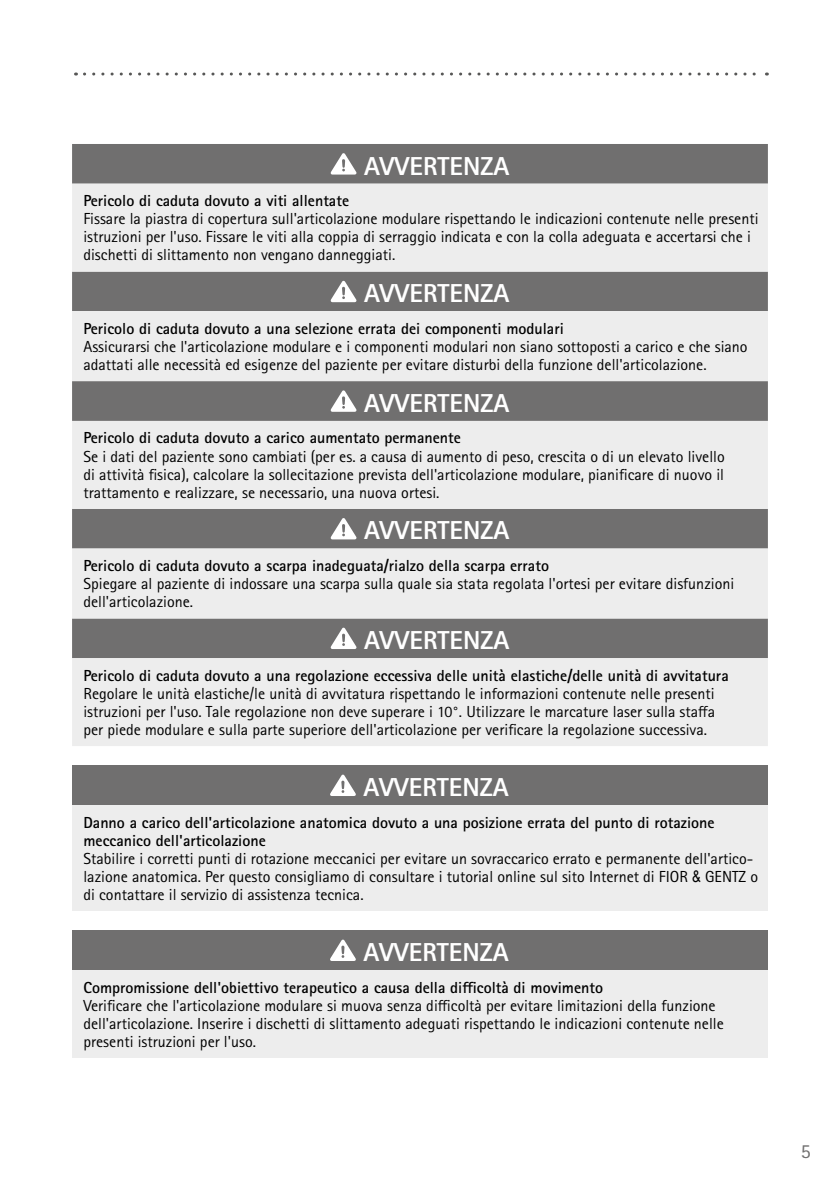
<style>
.page{position:relative;width:840px;height:1191px;background:#fff}
.page>*{position:absolute;margin:0;border:0;box-sizing:border-box;transform-origin:0 0}
.t1{font:800 26px "Rotis Sans Serif Pro";color:#fff}
.t2{font:20px "Rotis Sans Serif Pro";color:#706f6f}
.t3{font:16px/18px "Rotis Sans Serif Pro";color:#000}
.t4{font:700 16px/18px "Rotis Sans Serif Pro";color:#000}
.s1{font-family:"Arial Narrow"}
</style>
<div class="page">
<svg style="left:84px;top:73px;width:683px;height:3px"></svg>
<div style="left:72px;top:144px;width:695px;height:40px;background:#706f6f"></div>
<svg style="left:72px;top:184px;width:695px;height:562px;background:#c5c5c5"></svg>
<div style="left:72px;top:311px;width:695px;height:70px;background:#ededed"></div>
<svg style="left:326px;top:150px;width:34px;height:26px"></svg>
<svg style="left:326px;top:278px;width:34px;height:26px"></svg>
<svg style="left:326px;top:387px;width:34px;height:26px"></svg>
<svg style="left:326px;top:515px;width:34px;height:26px"></svg>
<svg style="left:326px;top:625px;width:34px;height:25px"></svg>
<div style="left:72px;top:765px;width:695px;height:40px;background:#706f6f"></div>
<div style="left:72px;top:805px;width:695px;height:106px;background:#ededed"></div>
<svg style="left:330px;top:774px;width:26px;height:22px"></svg>
<div style="left:72px;top:930px;width:695px;height:40px;background:#706f6f"></div>
<div style="left:72px;top:970px;width:695px;height:88px;background:#ededed"></div>
<svg style="left:330px;top:939px;width:26px;height:22px"></svg>
<h1 class="t1" style="left:364px;top:149px;width:146px">AVVERTENZA</h1>
<p class="t4" style="left:83px;top:192px;width:267px">Pericolo di caduta dovuto a viti allentate</p>
<p class="t3" style="left:83px;top:210px;width:676px">Fissare la piastra di copertura sull'articolazione modulare rispettando le indicazioni contenute nelle presenti istruzioni per l'uso. Fissare le viti alla coppia di serraggio indicata e con la colla adeguata e accertarsi che i dischetti di slittamento non vengano danneggiati.</p>
<h1 class="t1" style="left:364px;top:277px;width:146px">AVVERTENZA</h1>
<p class="t4" style="left:83px;top:319px;width:481px">Pericolo di caduta dovuto a una selezione errata dei componenti modulari</p>
<p class="t3" style="left:83px;top:337px;width:665px">Assicurarsi che l'articolazione modulare e i componenti modulari non siano sottoposti a carico e che siano adattati alle necessità ed esigenze del paziente per evitare disturbi della funzione dell'articolazione.</p>
<h1 class="t1" style="left:364px;top:386px;width:146px">AVVERTENZA</h1>
<p class="t4" style="left:83px;top:429px;width:379px">Pericolo di caduta dovuto a carico aumentato permanente</p>
<p class="t3" style="left:83px;top:447px;width:642px;text-align:justify">Se i dati del paziente sono cambiati (per es. a causa di aumento di peso, crescita o di un elevato livello di attività fisica), calcolare la sollecitazione prevista dell'articolazione modulare, pianificare di nuovo il trattamento e realizzare, se necessario, una nuova ortesi.</p>
<h1 class="t1" style="left:364px;top:514px;width:146px">AVVERTENZA</h1>
<p class="t4" style="left:83px;top:556px;width:467px">Pericolo di caduta dovuto a scarpa inadeguata/rialzo della scarpa errato</p>
<p class="t3" style="left:83px;top:575px;width:652px">Spiegare al paziente di indossare una scarpa sulla quale sia stata regolata l'ortesi per evitare disfunzioni dell'articolazione.</p>
<h1 class="t1" style="left:364px;top:623px;width:146px">AVVERTENZA</h1>
<p class="t4" style="left:83px;top:666px;width:646px">Pericolo di caduta dovuto a una regolazione eccessiva delle unità elastiche/delle unità di avvitatura</p>
<p class="t3" style="left:83px;top:684px;width:633px;text-align:justify">Regolare le unità elastiche/le unità di avvitatura rispettando le informazioni contenute nelle presenti istruzioni per l'uso. Tale regolazione non deve superare i 10°. Utilizzare le marcature laser sulla staffa per piede modulare e sulla parte superiore dell'articolazione per verificare la regolazione successiva.</p>
<h1 class="t1" style="left:363px;top:770px;width:146px">AVVERTENZA</h1>
<p class="t4" style="left:83px;top:813px;width:632px">Danno a carico dell'articolazione anatomica dovuto a una posizione errata del punto di rotazione meccanico dell'articolazione</p>
<p class="t3" style="left:83px;top:849px;width:676px">Stabilire i corretti punti di rotazione meccanici per evitare un sovraccarico errato e permanente dell'artico&shy;lazione anatomica. Per questo consigliamo di consultare i tutorial online sul sito Internet di FIOR <span class="s1">&amp;</span> GENTZ o di contattare il servizio di assistenza tecnica.</p>
<h1 class="t1" style="left:363px;top:935px;width:146px">AVVERTENZA</h1>
<p class="t4" style="left:83px;top:978px;width:521px">Compromissione dell'obiettivo terapeutico a causa della difficoltà di movimento</p>
<p class="t3" style="left:83px;top:996px;width:641px">Verificare che l'articolazione modulare si muova senza difficoltà per evitare limitazioni della funzione dell'articolazione. Inserire i dischetti di slittamento adeguati rispettando le indicazioni contenute nelle presenti istruzioni per l'uso.</p>
<p class="t2" style="left:800px;top:1139px;width:11px">5</p>
</div>
